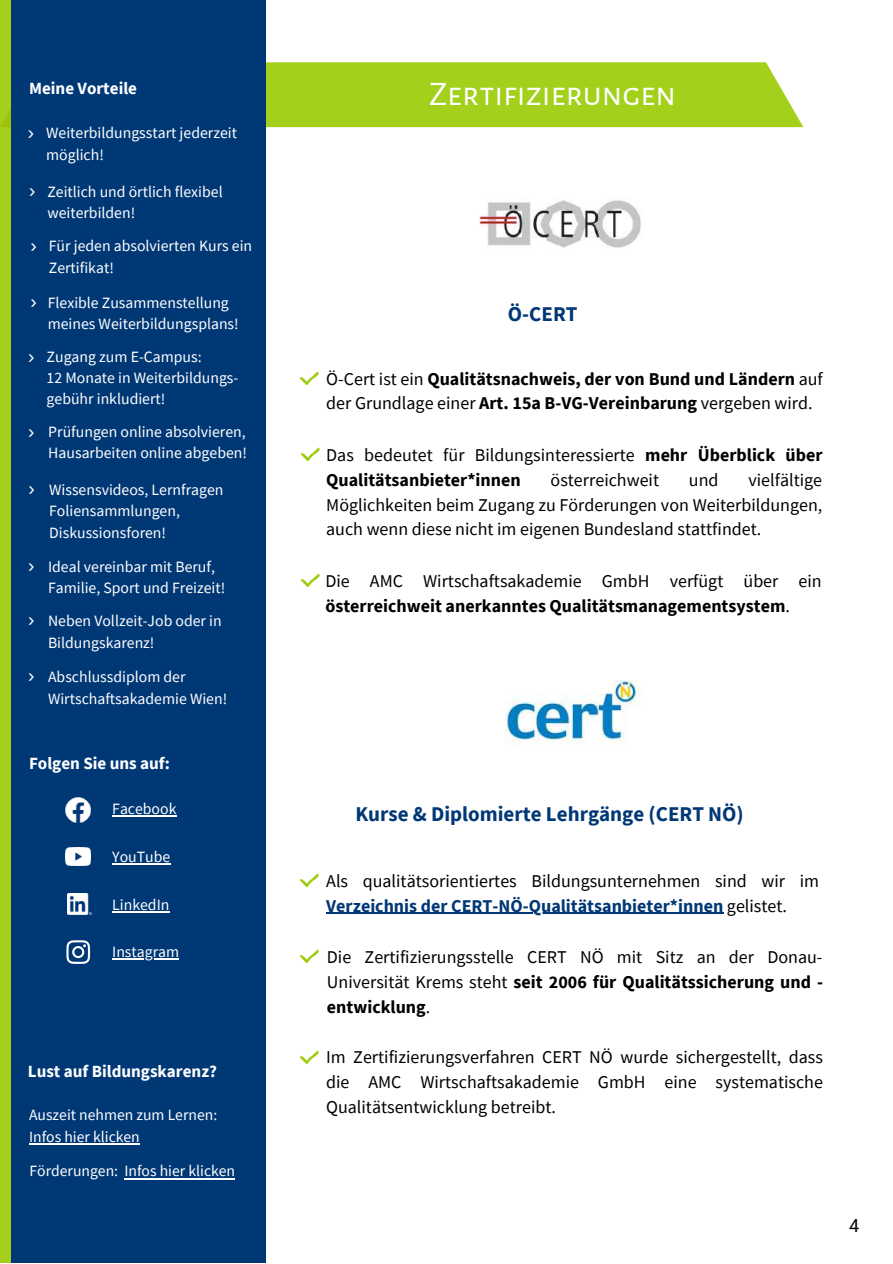
<style>
.page{position:relative;width:893px;height:1264px;background:#fff}
.page>*{position:absolute;margin:0;border:0;box-sizing:border-box;transform-origin:0 0}
.t1{font:34.5px "Alegreya Sans SC";color:#fff}
.t2{font:700 21px "Source Sans Pro";color:#003876}
.t3{font:19.05px "Arimo";color:#fff}
.t4{font:18px/24.8px "Source Sans Pro";color:#000;text-align:justify}
.t5{font:700 18px/24.8px "Source Sans Pro";color:#000}
.t6{font:18px "Roboto";color:#000}
.t7{font:700 17.1px "Source Sans Pro";color:#fff}
.t8{font:15.75px/21.3px "Source Sans Pro";color:#fff}
.t9{font:15.6px/21.8px "Source Sans Pro";color:#fff}
.s1{font-family:"Arimo";font-size:19.05px}
.s2{font-weight:400}
.s3{font-weight:700;color:#003876}
.s4{font-weight:700}
</style>
<div class="page">
<div style="left:265px;top:62px;width:538px;height:65px;background:#a2d01b"></div>
<div style="left:0;top:0;width:29px;height:1262px;background:#a2d01b"></div>
<div style="left:11px;top:0;width:254px;height:1262px;background:#003876"></div>
<svg style="left:66px;top:940px;width:24px;height:23px"></svg>
<img style="left:66px;top:797px;width:25px;height:25px">
<img style="left:66px;top:847px;width:25px;height:18px">
<img style="left:67px;top:893px;width:25px;height:21px">
<img style="left:300px;top:371px;width:19px;height:15px">
<img style="left:479px;top:200px;width:162px;height:48px">
<img style="left:300px;top:447px;width:19px;height:15px">
<img style="left:301px;top:573px;width:19px;height:15px">
<img style="left:505px;top:680px;width:136px;height:65px">
<img style="left:299px;top:1050px;width:20px;height:15px">
<img style="left:300px;top:949px;width:19px;height:15px">
<hr style="left:326px;top:912px;width:397px;height:1px;background:#003876">
<img style="left:300px;top:873px;width:19px;height:15px">
<hr style="left:29px;top:1143px;width:111px;height:1px;background:#fff">
<hr style="left:124px;top:1177px;width:61px;height:2px;background:#fff">
<hr style="left:185px;top:1177px;width:50px;height:2px;background:#fff">
<hr style="left:112px;top:958px;width:67px;height:1px;background:#fff">
<hr style="left:112px;top:815px;width:64px;height:1px;background:#fff">
<hr style="left:112px;top:863px;width:58px;height:1px;background:#fff">
<hr style="left:112px;top:911px;width:57px;height:1px;background:#fff">
<p class="t7" style="left:29px;top:77px;width:110px">Meine Vorteile</p>
<p class="t8" style="left:46px;top:122px;width:192px">Weiterbildungsstart jederzeit möglich!</p>
<p class="t3" style="left:28px;top:121px;width:8px">›</p>
<p class="t8" style="left:47px;top:181px;width:177px;text-indent:-18px"><span class="s1">›</span> Zeitlich und örtlich flexibel weiterbilden!</p>
<p class="t8" style="left:49px;top:235px;width:205px;text-indent:-18px"><span class="s1">›</span> Für jeden absolvierten Kurs ein<br>Zertifikat!</p>
<p class="t8" style="left:48px;top:292px;width:192px;text-indent:-17px"><span class="s1">›</span> Flexible Zusammenstellung meines Weiterbildungsplans!</p>
<p class="t8" style="left:47px;top:345px;width:193px;text-indent:-18px"><span class="s1">›</span> Zugang zum E-Campus:<br>12 Monate in Weiterbildungs&shy;gebühr inkludiert!</p>
<p class="t8" style="left:28px;top:420px;width:220px;text-align:right"><span class="s1">›</span> Prüfungen online absolvieren,<br>Hausarbeiten online abgeben!</p>
<p class="t8" style="left:49px;top:478px;width:176px;text-indent:-21px"><span class="s1">›</span> Wissensvideos, Lernfragen<br>Foliensammlungen,<br>Diskussionsforen!</p>
<p class="t8" style="left:48px;top:555px;width:179px;text-indent:-20px"><span class="s1">›</span> Ideal vereinbar mit Beruf,<br>Familie, Sport und Freizeit!</p>
<p class="t8" style="left:48px;top:610px;width:175px;text-indent:-20px"><span class="s1">›</span> Neben Vollzeit-Job oder in<br>Bildungskarenz!</p>
<p class="t8" style="left:48px;top:666px;width:181px;text-indent:-20px"><span class="s1">›</span> Abschlussdiplom der<br>Wirtschaftsakademie Wien!</p>
<p class="t7" style="left:29px;top:752px;width:142px">Folgen Sie uns auf:</p>
<p class="t8" style="left:112px;top:797px;width:66px">Facebook</p>
<p class="t8" style="left:112px;top:845px;width:60px">YouTube</p>
<p class="t8" style="left:112px;top:893px;width:59px">LinkedIn</p>
<p class="t8" style="left:112px;top:940px;width:68px">Instagram</p>
<p class="t7" style="left:28px;top:1060px;width:191px">Lust auf Bildungskarenz?</p>
<p class="t9" style="left:29px;top:1103px;width:190px">Auszeit nehmen zum Lernen:<br>Infos hier klicken</p>
<p class="t9" style="left:30px;top:1159px;width:207px">Förderungen: Infos hier klicken</p>
<h1 class="t1" style="left:429px;top:77px;width:248px">Zertifizierungen</h1>
<h2 class="t2" style="left:508px;top:300px;width:71px">Ö-CERT</h2>
<p class="t5" style="left:326px;top:366px;width:498px"><span class="s2">Ö-Cert ist ein</span> Qualitätsnachweis, der von Bund und Ländern <span class="s2">auf der Grundlage einer</span> Art. 15a B-VG-Vereinbarung <span class="s2">vergeben wird.</span></p>
<p class="t5" style="left:326px;top:442px;width:498px"><span class="s2">Das bedeutet für Bildungsinteressierte</span> mehr Überblick über<br>Qualitätsanbieter*innen</p>
<p class="t4" style="left:326px;top:467px;width:497px;text-indent:422px">vielfältige Möglichkeiten beim Zugang zu Förderungen von Weiterbildungen, auch wenn diese nicht im eigenen Bundesland stattfindet.</p>
<p class="t5" style="left:325px;top:568px;width:498px"><span class="s2">Die AMC Wirtschaftsakademie GmbH verfügt über ein </span>österreichweit anerkanntes Qualitätsmanagementsystem<span class="s2">.</span></p>
<p class="t4" style="left:550px;top:467px;width:110px">österreichweit</p>
<p class="t4" style="left:689px;top:467px;width:31px">und</p>
<h2 class="t2" style="left:355px;top:800px;width:390px">Kurse &amp; Diplomierte Lehrgänge (CERT NÖ)</h2>
<p class="t4" style="left:326px;top:868px;width:494px">Als qualitätsorientiertes Bildungsunternehmen sind wir im<br><span class="s3">Verzeichnis der CERT-NÖ-Qualitätsanbieter*innen</span> gelistet.</p>
<p class="t4" style="left:327px;top:944px;width:497px">Die Zertifizierungsstelle CERT NÖ mit Sitz an der Donau-Universität Krems steht <span class="s4">seit 2006 für Qualitätssicherung und - entwicklung</span>.</p>
<p class="t4" style="left:326px;top:1044px;width:498px">Im Zertifizierungsverfahren CERT NÖ wurde sichergestellt, dass die AMC Wirtschaftsakademie GmbH eine systematische Qualitätsentwicklung betreibt.</p>
<p class="t6" style="left:849px;top:1214px;width:12px">4</p>
</div>
